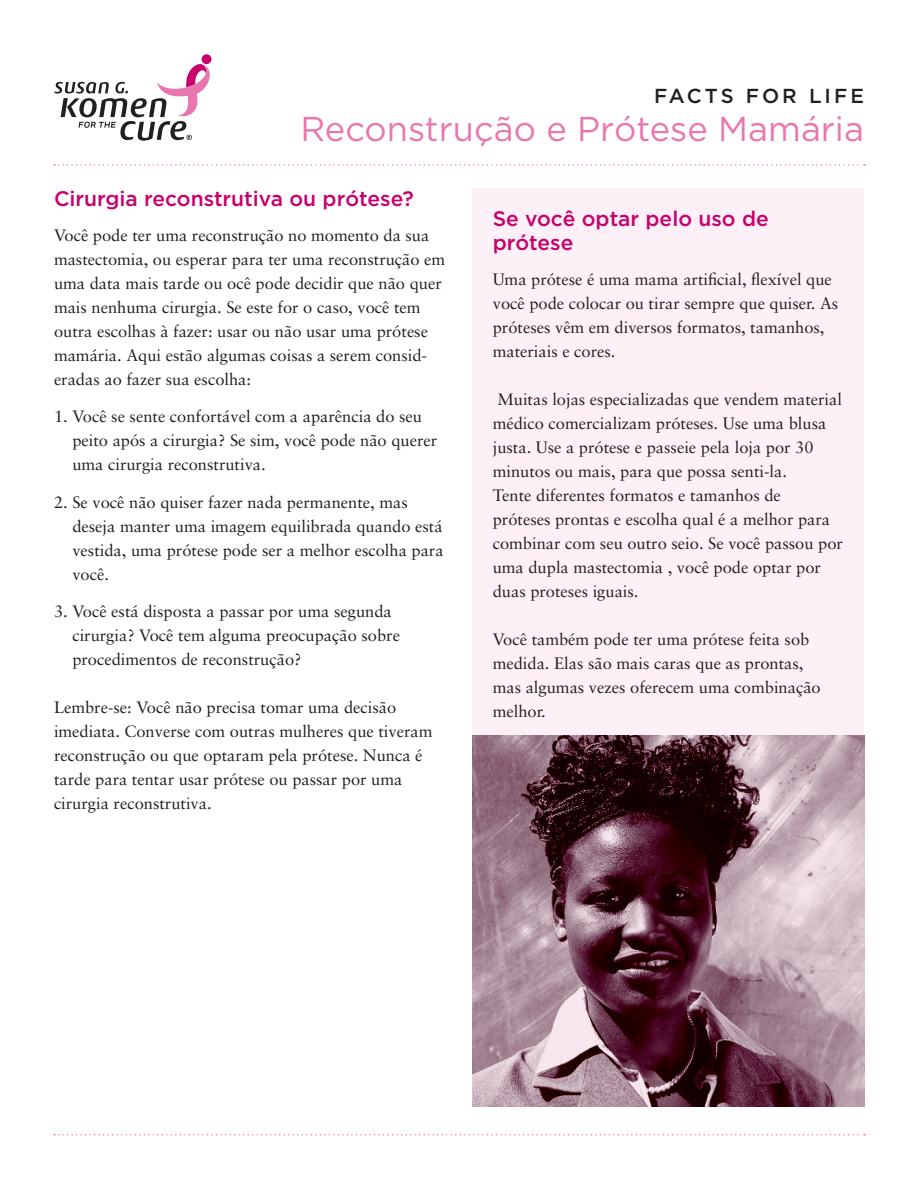
<style>
.page{position:relative;width:918px;height:1188px;background:#fff}
.page>*{position:absolute;margin:0;border:0;box-sizing:border-box;transform-origin:0 0}
.t1{font:34.5px "Gotham";color:#e977af}
.t2{font:500 21px/24px "Gotham";color:#c6006f}
.t3{font:500 20.25px "Gotham";letter-spacing:.15em;color:#221f1f}
.t4{font:16.5px/24px "Sabon";color:#221f1f}
</style>
<div class="page">
<svg style="left:54px;top:54px;width:157px;height:87px"></svg>
<svg style="left:54px;top:164px;width:811px;height:2px"></svg>
<svg style="left:54px;top:1134px;width:811px;height:1px"></svg>
<div style="left:473px;top:189px;width:391px;height:549px;background:#fdf1f7"></div>
<img style="left:473px;top:735px;width:391px;height:371px">
<p class="t3" style="left:654px;top:88px;width:211px">FACTS FOR LIFE</p>
<h1 class="t1" style="left:300px;top:110px;width:565px">Reconstrução e Prótese Mamária</h1>
<p class="t2" style="left:54px;top:188px;width:361px">Cirurgia reconstrutiva ou prótese?</p>
<p class="t4" style="left:54px;top:224px;width:393px">Você pode ter uma reconstrução no momento da sua mastectomia, ou esperar para ter uma reconstrução em uma data mais tarde ou ocê pode decidir que não quer mais nenhuma cirurgia. Se este for o caso, você tem outra escolhas à fazer: usar ou não usar uma prótese mamária. Aqui estão algumas coisas a serem consid&shy;eradas ao fazer sua escolha:</p>
<p class="t4" style="left:72px;top:406px;width:366px;text-indent:-18px">1. Você se sente confortável com a aparência do seu peito após a cirurgia? Se sim, você pode não querer uma cirurgia reconstrutiva.</p>
<p class="t4" style="left:72px;top:491px;width:373px;text-indent:-18px">2. Se você não quiser fazer nada permanente, mas deseja manter uma imagem equilibrada quando está vestida, uma prótese pode ser a melhor escolha para você.</p>
<p class="t4" style="left:72px;top:601px;width:329px;text-indent:-18px">3. Você está disposta a passar por uma segunda cirurgia? Você tem alguma preocupação sobre procedimentos de reconstrução?</p>
<p class="t4" style="left:54px;top:697px;width:380px">Lembre-se: Você não precisa tomar uma decisão imediata. Converse com outras mulheres que tiveram reconstrução ou que optaram pela prótese. Nunca é tarde para tentar usar prótese ou passar por uma cirurgia reconstrutiva.</p>
<p class="t2" style="left:493px;top:208px;width:278px">Se você optar pelo uso de prótese</p>
<p class="t4" style="left:493px;top:267px;width:347px">Uma prótese é uma mama arti昀椀cial, 昀氀exível que você pode colocar ou tirar sempre que quiser. As próteses vêm em diversos formatos, tamanhos, materiais e cores.</p>
<p class="t4" style="left:493px;top:388px;width:352px">Muitas lojas especializadas que vendem material médico comercializam próteses. Use uma blusa justa. Use a prótese e passeie pela loja por 30 minutos ou mais, para que possa senti-la.<br>Tente diferentes formatos e tamanhos de<br>próteses prontas e escolha qual é a melhor para combinar com seu outro seio. Se você passou por uma dupla mastectomia , você pode optar por duas proteses iguais.</p>
<p class="t4" style="left:493px;top:627px;width:330px">Você também pode ter uma prótese feita sob medida. Elas são mais caras que as prontas, mas algumas vezes oferecem uma combinação melhor.</p>
</div>
